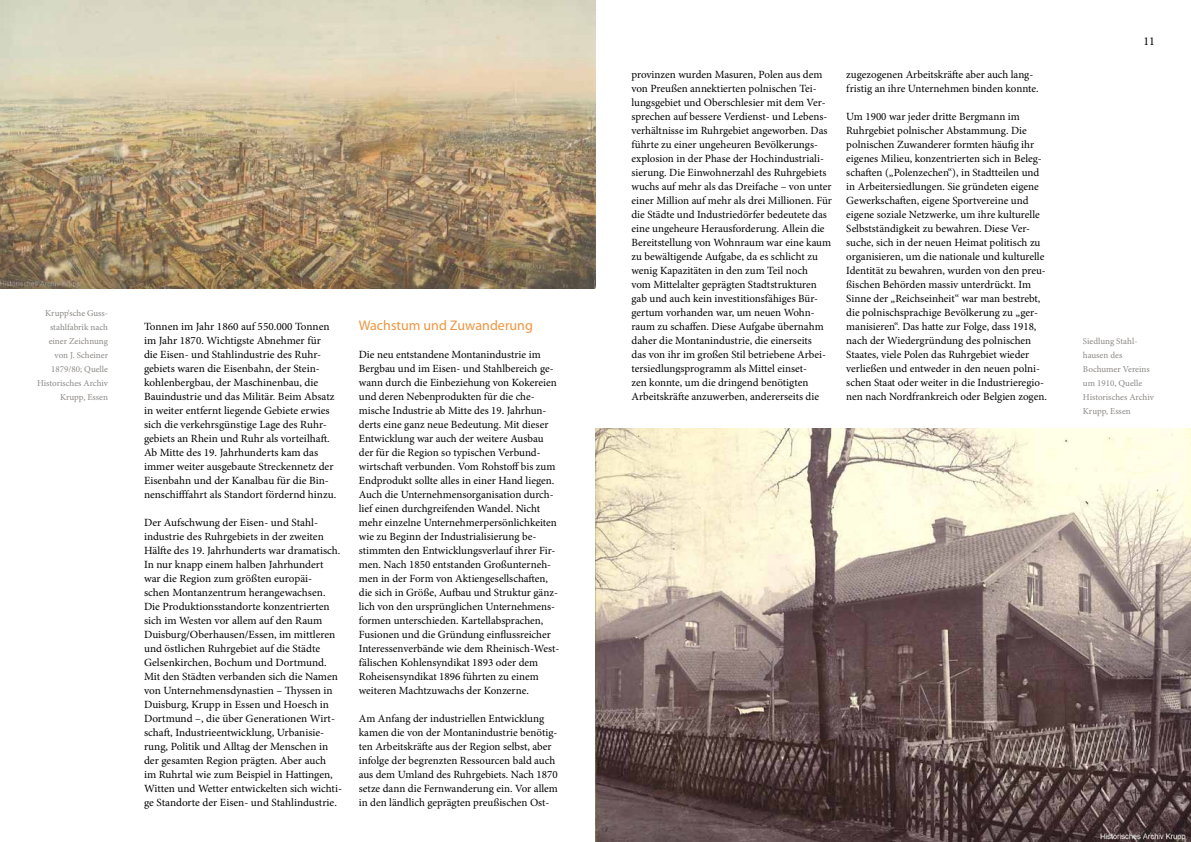
<style>
.page{position:relative;width:1191px;height:842px;background:#fff}
.page>*{position:absolute;margin:0;border:0;box-sizing:border-box;transform-origin:0 0}
.t1{font:14px "Myriad Pro";color:#ef953f}
.t2{font:12px "Minion Pro";color:#000}
.t3{font:11px/14px "Minion Pro";color:#000}
.t4{font:9px/14px "Minion Pro";color:#8c8986;text-align:right}
</style>
<div class="page">
<img style="left:0;top:0;width:595px;height:288px">
<img style="left:595px;top:428px;width:596px;height:414px">
<p class="t4" style="left:37px;top:306px;width:72px">Krupp‘sche Guss&shy;stahlfabrik nach einer Zeichnung von J. Scheiner<br>1879/80; Quelle<br>Historisches Archiv<br>Krupp, Essen</p>
<p class="t3" style="left:144px;top:320px;width:194px">Tonnen im Jahr 1860 auf 550.000 Tonnen im Jahr 1870. Wichtigste Abnehmer für die Eisen- und Stahlindustrie des Ruhr&shy;gebiets waren die Eisenbahn, der Stein&shy;kohlenbergbau, der Maschinenbau, die Bauindustrie und das Militär. Beim Absatz in weiter entfernt liegende Gebiete erwies sich die verkehrsgünstige Lage des Ruhr&shy;gebiets an Rhein und Ruhr als vorteilhaft.<br>Ab Mitte des 19. Jahrhunderts kam das immer weiter ausgebaute Streckennetz der Eisenbahn und der Kanalbau für die Bin&shy;nenschifffahrt als Standort fördernd hinzu.</p>
<p class="t3" style="left:144px;top:516px;width:199px">Der Aufschwung der Eisen- und Stahl&shy;industrie des Ruhrgebiets in der zweiten Hälfte des 19. Jahrhunderts war dramatisch.<br>In nur knapp einem halben Jahrhundert war die Region zum größten europäi-<br>schen Montanzentrum herangewachsen.<br>Die Produktionsstandorte konzentrierten sich im Westen vor allem auf den Raum Duisburg/Oberhausen/Essen, im mittleren und östlichen Ruhrgebiet auf die Städte Gelsenkirchen, Bochum und Dortmund.<br>Mit den Städten verbanden sich die Namen von Unternehmensdynastien – Thyssen in Duisburg, Krupp in Essen und Hoesch in Dortmund –, die über Generationen Wirt&shy;schaft, Industrieentwicklung, Urbanisie&shy;rung, Politik und Alltag der Menschen in der gesamten Region prägten. Aber auch<br>im Ruhrtal wie zum Beispiel in Hattingen, Witten und Wetter entwickelten sich wichti&shy;ge Standorte der Eisen- und Stahlindustrie.</p>
<p class="t1" style="left:359px;top:317px;width:175px">Wachstum und Zuwanderung</p>
<p class="t3" style="left:359px;top:348px;width:202px">Die neu entstandene Montanindustrie im Bergbau und im Eisen- und Stahlbereich ge&shy;wann durch die Einbeziehung von Kokereien und deren Nebenprodukten für die che&shy;mische Industrie ab Mitte des 19. Jahrhun&shy;derts eine ganz neue Bedeutung. Mit dieser Entwicklung war auch der weitere Ausbau der für die Region so typischen Verbund&shy;wirtschaft verbunden. Vom Rohstoff bis zum Endprodukt sollte alles in einer Hand liegen.<br>Auch die Unternehmensorganisation durch&shy;lief einen durchgreifenden Wandel. Nicht mehr einzelne Unternehmerpersönlichkeiten wie zu Beginn der Industrialisierung be&shy;stimmten den Entwicklungsverlauf ihrer Fir&shy;men. Nach 1850 entstanden Großunterneh&shy;men in der Form von Aktiengesellschaften, die sich in Größe, Aufbau und Struktur gänz&shy;lich von den ursprünglichen Unternehmens&shy;formen unterschieden. Kartellabsprachen, Fusionen und die Gründung einflussreicher Interessenverbände wie dem Rheinisch-West&shy;fälischen Kohlensyndikat 1893 oder dem Roheisensyndikat 1896 führten zu einem weiteren Machtzuwachs der Konzerne.</p>
<p class="t3" style="left:359px;top:712px;width:201px">Am Anfang der industriellen Entwicklung kamen die von der Montanindustrie benötig&shy;ten Arbeitskräfte aus der Region selbst, aber infolge der begrenzten Ressourcen bald auch aus dem Umland des Ruhrgebiets. Nach 1870 setze dann die Fernwanderung ein. Vor allem in den ländlich geprägten preußischen Ost-</p>
<p class="t3" style="left:631px;top:68px;width:202px">provinzen wurden Masuren, Polen aus dem von Preußen annektierten polnischen Tei&shy;lungsgebiet und Oberschlesier mit dem Ver&shy;sprechen auf bessere Verdienst- und Lebens&shy;verhältnisse im Ruhrgebiet angeworben. Das führte zu einer ungeheuren Bevölkerungs&shy;explosion in der Phase der Hochindustriali&shy;sierung. Die Einwohnerzahl des Ruhrgebiets wuchs auf mehr als das Dreifache – von unter einer Million auf mehr als drei Millionen. Für die Städte und Industriedörfer bedeutete das eine ungeheure Herausforderung. Allein die Bereitstellung von Wohnraum war eine kaum zu bewältigende Aufgabe, da es schlicht zu wenig Kapazitäten in den zum Teil noch<br>vom Mittelalter geprägten Stadtstrukturen gab und auch kein investitionsfähiges Bür&shy;gertum vorhanden war, um neuen Wohn&shy;raum zu schaffen. Diese Aufgabe übernahm daher die Montanindustrie, die einerseits<br>das von ihr im großen Stil betriebene Arbei&shy;tersiedlungsprogramm als Mittel einset-<br>zen konnte, um die dringend benötigten Arbeitskräfte anzuwerben, andererseits die</p>
<p class="t3" style="left:846px;top:68px;width:194px">zugezogenen Arbeitskräfte aber auch lang&shy;fristig an ihre Unternehmen binden konnte.</p>
<p class="t3" style="left:846px;top:110px;width:202px">Um 1900 war jeder dritte Bergmann im Ruhrgebiet polnischer Abstammung. Die polnischen Zuwanderer formten häufig ihr eigenes Milieu, konzentrierten sich in Beleg&shy;schaften („Polenzechen“), in Stadtteilen und in Arbeitersiedlungen. Sie gründeten eigene Gewerkschaften, eigene Sportvereine und eigene soziale Netzwerke, um ihre kulturelle Selbstständigkeit zu bewahren. Diese Ver&shy;suche, sich in der neuen Heimat politisch zu organisieren, um die nationale und kulturelle Identität zu bewahren, wurden von den preu&shy;ßischen Behörden massiv unterdrückt. Im Sinne der „Reichseinheit“ war man bestrebt, die polnischsprachige Bevölkerung zu „ger&shy;manisieren“. Das hatte zur Folge, dass 1918, nach der Wiedergründung des polnischen Staates, viele Polen das Ruhrgebiet wieder verließen und entweder in den neuen polni&shy;schen Staat oder weiter in die Industrieregio&shy;nen nach Nordfrankreich oder Belgien zogen.</p>
<p class="t2" style="left:1143px;top:33px;width:13px">11</p>
<p class="t4" style="left:1083px;top:334px;width:72px;text-align:left">Siedlung Stahl&shy;hausen des<br>Bochumer Vereins um 1910, Quelle<br>Historisches Archiv<br>Krupp, Essen</p>
</div>
